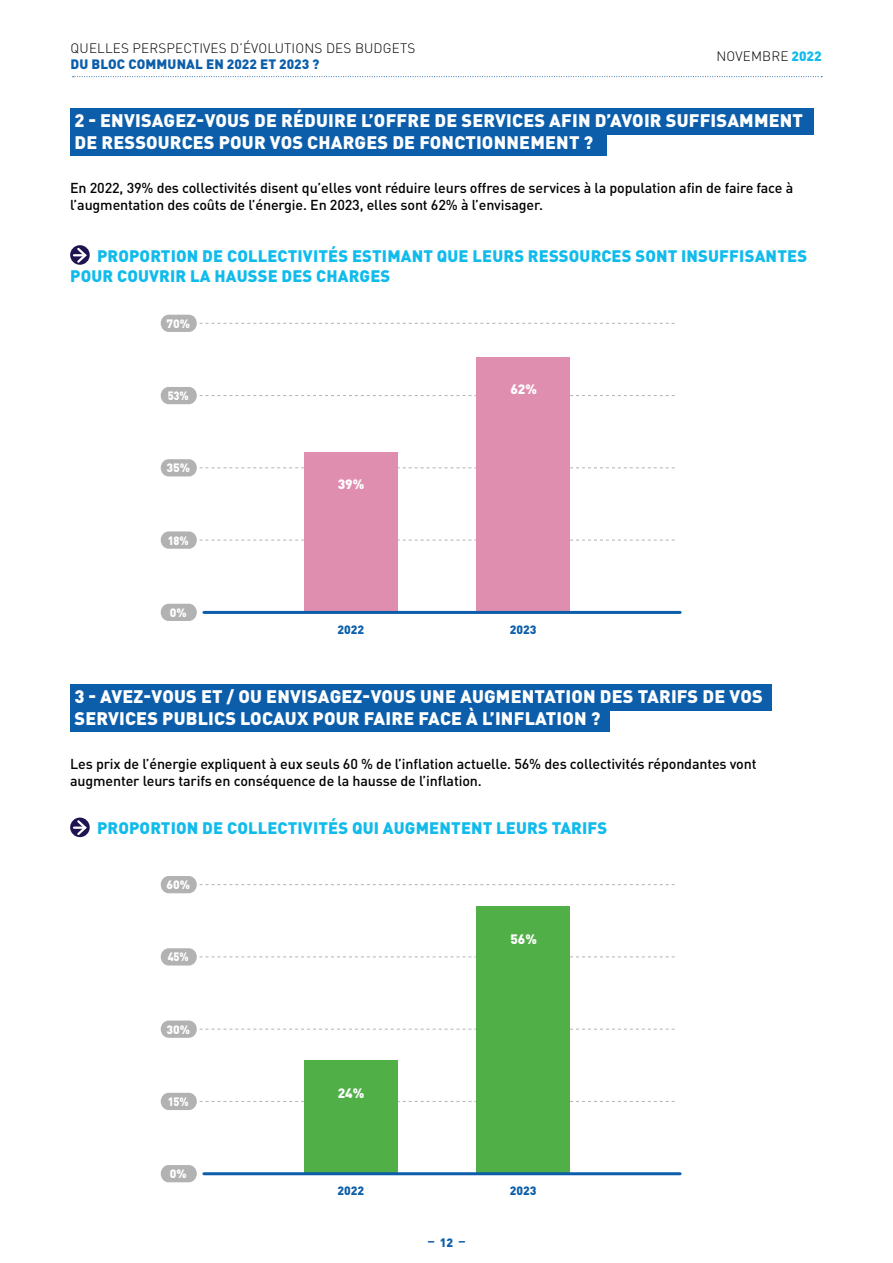
<style>
.page{position:relative;width:893px;height:1263px;background:#fff}
.page>*{position:absolute;margin:0;border:0;box-sizing:border-box;transform-origin:0 0}
.t1{font:900 18px/21.6px "DIN Pro";letter-spacing:.01em;color:#fff}
.t2{font:900 16.5px/19.8px "DIN Pro";letter-spacing:.01em;color:#10bbec}
.t3{font:500 14.25px/17.1px "DIN Pro";letter-spacing:-.01em;color:#000}
.t4{font:300 13.5px "DIN Pro";letter-spacing:.01em;color:#000}
.t5{font:900 13.5px "DIN Pro";letter-spacing:.01em;color:#0c5eaa}
.t6{font:900 13.5px "DIN Pro";color:#fff}
.t7{font:900 12px "DIN Pro";letter-spacing:-.005em;color:#fff}
.t8{font:900 12px "DIN Pro";color:#0c5eaa}
.t9{font:900 12px "DIN Pro";letter-spacing:-.005em;color:#fff;scale:.9 1}
.t10{font:12px "DIN Black";color:#0c5eaa}
.s1{font-weight:900;color:#10bbec}
</style>
<div class="page">
<svg style="left:73px;top:76px;width:749px;height:1px"></svg>
<svg style="left:70px;top:245px;width:20px;height:20px"></svg>
<svg style="left:74px;top:246px;width:14px;height:19px"></svg>
<svg style="left:70px;top:817px;width:20px;height:20px"></svg>
<svg style="left:74px;top:818px;width:14px;height:19px"></svg>
<div style="left:70px;top:108px;width:744px;height:27px;background:#0c5eaa"></div>
<div style="left:70px;top:685px;width:701px;height:26px;background:#0c5eaa"></div>
<div style="left:70px;top:129px;width:536px;height:26px;background:#0c5eaa"></div>
<div style="left:70px;top:705px;width:540px;height:26px;background:#0c5eaa"></div>
<div style="left:161px;top:387px;width:36px;height:17px;background:#b3b2b2;border-radius:8px"></div>
<svg style="left:200px;top:395px;width:475px;height:1px"></svg>
<div style="left:161px;top:948px;width:36px;height:17px;background:#b3b2b2;border-radius:8px"></div>
<svg style="left:200px;top:956px;width:475px;height:1px"></svg>
<div style="left:161px;top:459px;width:36px;height:17px;background:#b3b2b2;border-radius:8px"></div>
<svg style="left:200px;top:467px;width:475px;height:1px"></svg>
<div style="left:161px;top:1020px;width:36px;height:18px;background:#b3b2b2;border-radius:8px"></div>
<svg style="left:200px;top:1029px;width:475px;height:1px"></svg>
<div style="left:161px;top:315px;width:36px;height:17px;background:#b3b2b2;border-radius:8px"></div>
<svg style="left:200px;top:323px;width:475px;height:1px"></svg>
<div style="left:161px;top:876px;width:36px;height:17px;background:#b3b2b2;border-radius:8px"></div>
<svg style="left:200px;top:884px;width:475px;height:1px"></svg>
<div style="left:161px;top:531px;width:36px;height:18px;background:#b3b2b2;border-radius:8px"></div>
<svg style="left:200px;top:540px;width:475px;height:1px"></svg>
<div style="left:161px;top:1093px;width:36px;height:17px;background:#b3b2b2;border-radius:8px"></div>
<svg style="left:200px;top:1101px;width:475px;height:1px"></svg>
<div style="left:304px;top:452px;width:94px;height:160px;background:#e08eb0"></div>
<div style="left:304px;top:1060px;width:94px;height:114px;background:#50af47"></div>
<div style="left:476px;top:357px;width:94px;height:255px;background:#e08eb0"></div>
<div style="left:476px;top:906px;width:94px;height:268px;background:#50af47"></div>
<div style="left:161px;top:604px;width:36px;height:17px;background:#b3b2b2;border-radius:8px"></div>
<div style="left:161px;top:1165px;width:36px;height:17px;background:#b3b2b2;border-radius:8px"></div>
<hr style="left:204px;top:611px;width:476px;height:3px;background:#0c5eaa">
<hr style="left:204px;top:1172px;width:476px;height:3px;background:#0c5eaa">
<p class="t4" style="left:71px;top:38px;width:346px">QUELLES PERSPECTIVES D’ÉVOLUTIONS DES BUDGETS</p>
<p class="t5" style="left:71px;top:53px;width:250px">DU BLOC COMMUNAL EN 2022 ET 2023 ?</p>
<p class="t4" style="left:716px;top:46px;width:107px">NOVEMBRE <span class="s1">2022</span></p>
<p class="t1" style="left:74px;top:109px;width:730px">2 - ENVISAGEZ-VOUS DE RÉDUIRE L’OFFRE DE SERVICES AFIN D’AVOIR SUFFISAMMENT<br>DE RESSOURCES POUR VOS CHARGES DE FONCTIONNEMENT ?</p>
<p class="t3" style="left:70px;top:178px;width:725px">En 2022, 39% des collectivités disent qu’elles vont réduire leurs offres de services à la population afin de faire face à l’augmentation des coûts de l’énergie. En 2023, elles sont 62% à l’envisager.</p>
<p class="t2" style="left:70px;top:245px;width:738px;text-indent:27px">PROPORTION DE COLLECTIVITÉS ESTIMANT QUE LEURS RESSOURCES SONT INSUFFISANTES<br>POUR COUVRIR LA HAUSSE DES CHARGES</p>
<p class="t7" style="left:166px;top:314px;width:25px">70%</p>
<p class="t9" style="left:168px;top:386px;width:25px">53%</p>
<p class="t7" style="left:166px;top:458px;width:25px">35%</p>
<p class="t9" style="left:168px;top:531px;width:25px">18%</p>
<p class="t7" style="left:170px;top:603px;width:18px">0%</p>
<p class="t6" style="left:338px;top:473px;width:28px">39%</p>
<p class="t8" style="left:337px;top:620px;width:28px">2022</p>
<p class="t6" style="left:510px;top:378px;width:28px">62%</p>
<p class="t8" style="left:510px;top:620px;width:28px">2023</p>
<p class="t1" style="left:74px;top:685px;width:690px">3 - AVEZ-VOUS ET / OU ENVISAGEZ-VOUS UNE AUGMENTATION DES TARIFS DE VOS<br>SERVICES PUBLICS LOCAUX POUR FAIRE FACE À L’INFLATION ?</p>
<p class="t3" style="left:70px;top:754px;width:688px">Les prix de l’énergie expliquent à eux seuls 60 % de l’inflation actuelle. 56% des collectivités répondantes vont augmenter leurs tarifs en conséquence de la hausse de l’inflation.</p>
<p class="t2" style="left:97px;top:817px;width:512px">PROPORTION DE COLLECTIVITÉS QUI AUGMENTENT LEURS TARIFS</p>
<p class="t7" style="left:166px;top:875px;width:25px">60%</p>
<p class="t9" style="left:168px;top:947px;width:25px">45%</p>
<p class="t7" style="left:166px;top:1020px;width:25px">30%</p>
<p class="t9" style="left:168px;top:1092px;width:25px">15%</p>
<p class="t7" style="left:170px;top:1164px;width:18px">0%</p>
<p class="t6" style="left:338px;top:1082px;width:28px">24%</p>
<p class="t8" style="left:337px;top:1181px;width:28px">2022</p>
<p class="t6" style="left:510px;top:928px;width:28px">56%</p>
<p class="t10" style="left:440px;top:1235px;width:15px">12</p>
<p class="t8" style="left:510px;top:1181px;width:28px">2023</p>
</div>
